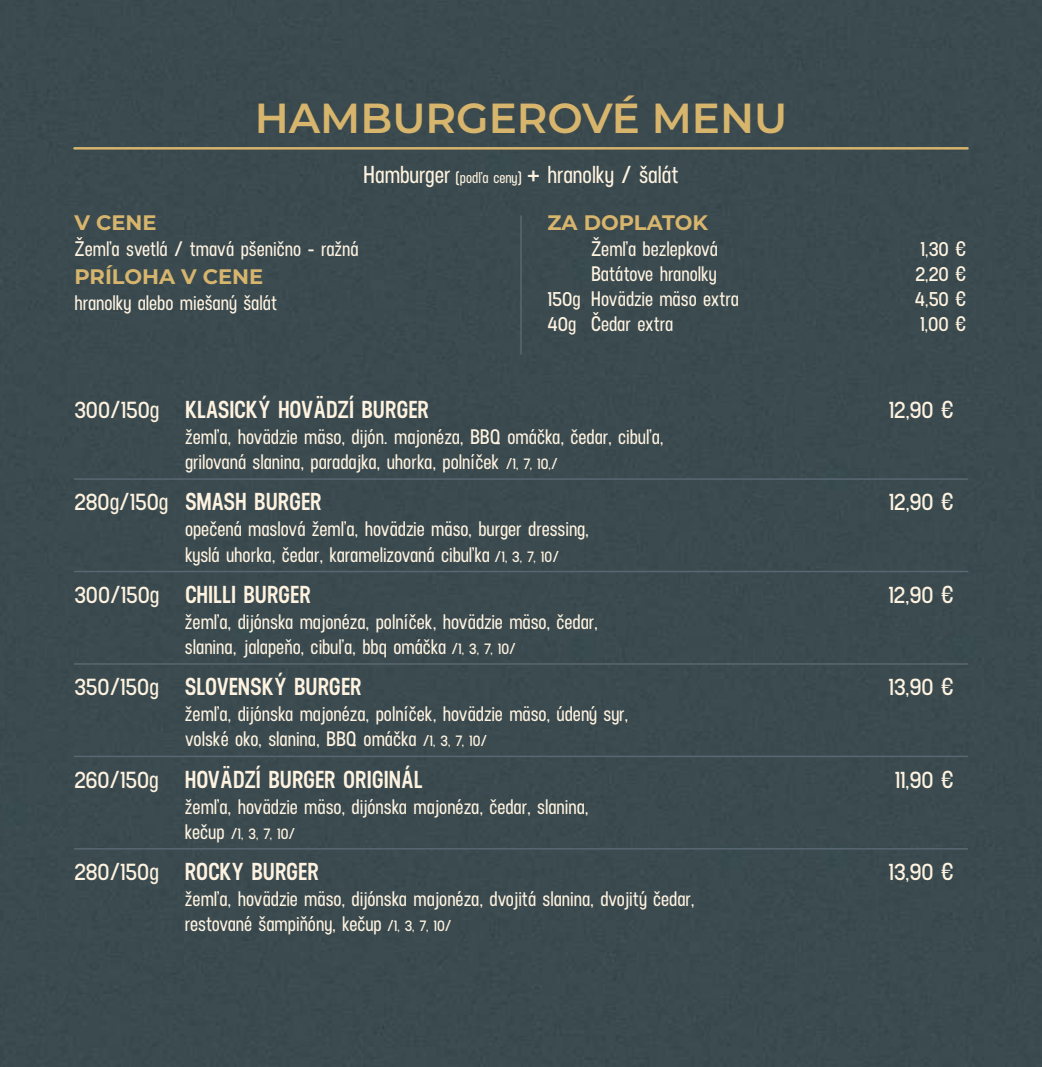
<style>
.page{position:relative;width:1042px;height:1067px;background:#3b4a4f}
.page>*{position:absolute;margin:0;border:0;box-sizing:border-box;transform-origin:0 0}
.t1{font:600 42px "Montserrat";color:#d7b56d}
.t2{font:600 24.5px "Neusa";color:#fef3e0}
.t3{font:600 24.5px "Neusa";color:#fef3e0}
.t4{font:600 21px/25.2px "Neusa";color:#fef3e0}
.t5{font:700 21px "Montserrat";color:#d7b56d}
.t6{font:600 15.75px "Neusa";color:#fef3e0}
.s1{font-size:15.75px}
.s2{font-style:inherit}
.s3{font-size:21px}
</style>
<div class="page">
<hr style="left:74px;top:147px;width:893px;height:3px;background:#d7b56d">
<hr style="left:520px;top:216px;width:2px;height:138px;background:#596772">
<hr style="left:74px;top:478px;width:893px;height:2px;background:#596772">
<hr style="left:74px;top:571px;width:893px;height:1px;background:#596772">
<hr style="left:74px;top:663px;width:893px;height:1px;background:#596772">
<hr style="left:74px;top:755px;width:893px;height:2px;background:#596772">
<hr style="left:74px;top:848px;width:893px;height:1px;background:#596772">
<h1 class="t1" style="left:255px;top:93px;width:534px">HAMBURGEROVÉ MENU</h1>
<p class="t3" style="left:363px;top:164px;width:317px">Hamburger <span class="s1">(podľa ceny)</span> + hranolky / šalát</p>
<p class="t5" style="left:74px;top:210px;width:84px">V CENE</p>
<p class="t4" style="left:74px;top:238px;width:286px">Žemľa svetlá / tmavá pšenično - ražná</p>
<p class="t5" style="left:74px;top:264px;width:190px">PRÍLOHA V CENE</p>
<p class="t4" style="left:74px;top:292px;width:204px">hranolky alebo miešaný šalát</p>
<p class="t5" style="left:547px;top:210px;width:162px">ZA DOPLATOK</p>
<p class="t4" style="left:591px;top:238px;width:129px">Žemľa bezlepková</p>
<p class="t4" style="left:920px;top:238px;width:47px">1,30 €</p>
<p class="t4" style="left:591px;top:263px;width:127px">Batátove hranolky</p>
<p class="t4" style="left:915px;top:263px;width:52px">2,20 €</p>
<p class="t4" style="left:547px;top:288px;width:193px">150g Hovädzie mäso extra</p>
<p class="t4" style="left:914px;top:288px;width:53px">4,50 €</p>
<p class="t4" style="left:547px;top:313px;width:127px">40g Čedar extra</p>
<p class="t4" style="left:920px;top:313px;width:47px">1,00 €</p>
<p class="t2" style="left:74px;top:399px;width:356px"><span class="s2">300/150g</span> KLASICKÝ HOVÄDZÍ BURGER</p>
<p class="t3" style="left:889px;top:399px;width:66px">12,90 €</p>
<p class="t4" style="left:185px;top:426px;width:480px">žemľa, hovädzie mäso, dijón. majonéza, BBQ omáčka, čedar, cibuľa, grilovaná slanina, paradajka, uhorka, polníček <span class="s1">/1, 7, 10,/</span></p>
<p class="t2" style="left:74px;top:492px;width:249px"><span class="s2">280g/150g</span> SMASH BURGER</p>
<p class="t3" style="left:889px;top:492px;width:66px">12,90 €</p>
<p class="t4" style="left:185px;top:518px;width:406px">opečená maslová žemľa, hovädzie mäso, burger dressing, kyslá uhorka, čedar, karamelizovaná cibuľka <span class="s1">/1, 3, 7, 10/</span></p>
<p class="t2" style="left:74px;top:584px;width:238px"><span class="s2">300/150g</span> CHILLI BURGER</p>
<p class="t3" style="left:888px;top:584px;width:67px">12,90 €</p>
<p class="t4" style="left:185px;top:611px;width:414px">žemľa, dijónska majonéza, polníček, hovädzie mäso, čedar, slanina, jalapeňo, cibuľa, bbq omáčka <span class="s1">/1, 3, 7, 10/</span></p>
<p class="t2" style="left:74px;top:677px;width:289px"><span class="s2">350/150g</span> SLOVENSKÝ BURGER</p>
<p class="t3" style="left:888px;top:677px;width:66px">13,90 €</p>
<p class="t4" style="left:185px;top:703px;width:445px">žemľa, dijónska majonéza, polníček, hovädzie mäso, údený syr, volské oko, slanina, BBQ omáčka <span class="s1">/1, 3, 7, 10/</span></p>
<p class="t2" style="left:74px;top:769px;width:350px"><span class="s2">260/150g</span> HOVÄDZÍ BURGER ORIGINÁL</p>
<p class="t3" style="left:895px;top:769px;width:60px">11,90 €</p>
<p class="t4" style="left:185px;top:796px;width:405px">žemľa, hovädzie mäso, dijónska majonéza, čedar, slanina,</p>
<p class="t6" style="left:185px;top:827px;width:112px"><span class="s3">kečup</span> /1, 3, 7, 10/</p>
<p class="t2" style="left:74px;top:861px;width:246px"><span class="s2">280/150g</span> ROCKY BURGER</p>
<p class="t3" style="left:888px;top:861px;width:66px">13,90 €</p>
<p class="t4" style="left:185px;top:888px;width:511px">žemľa, hovädzie mäso, dijónska majonéza, dvojitá slanina, dvojitý čedar, restované šampiňóny, kečup <span class="s1">/1, 3, 7, 10/</span></p>
</div>
